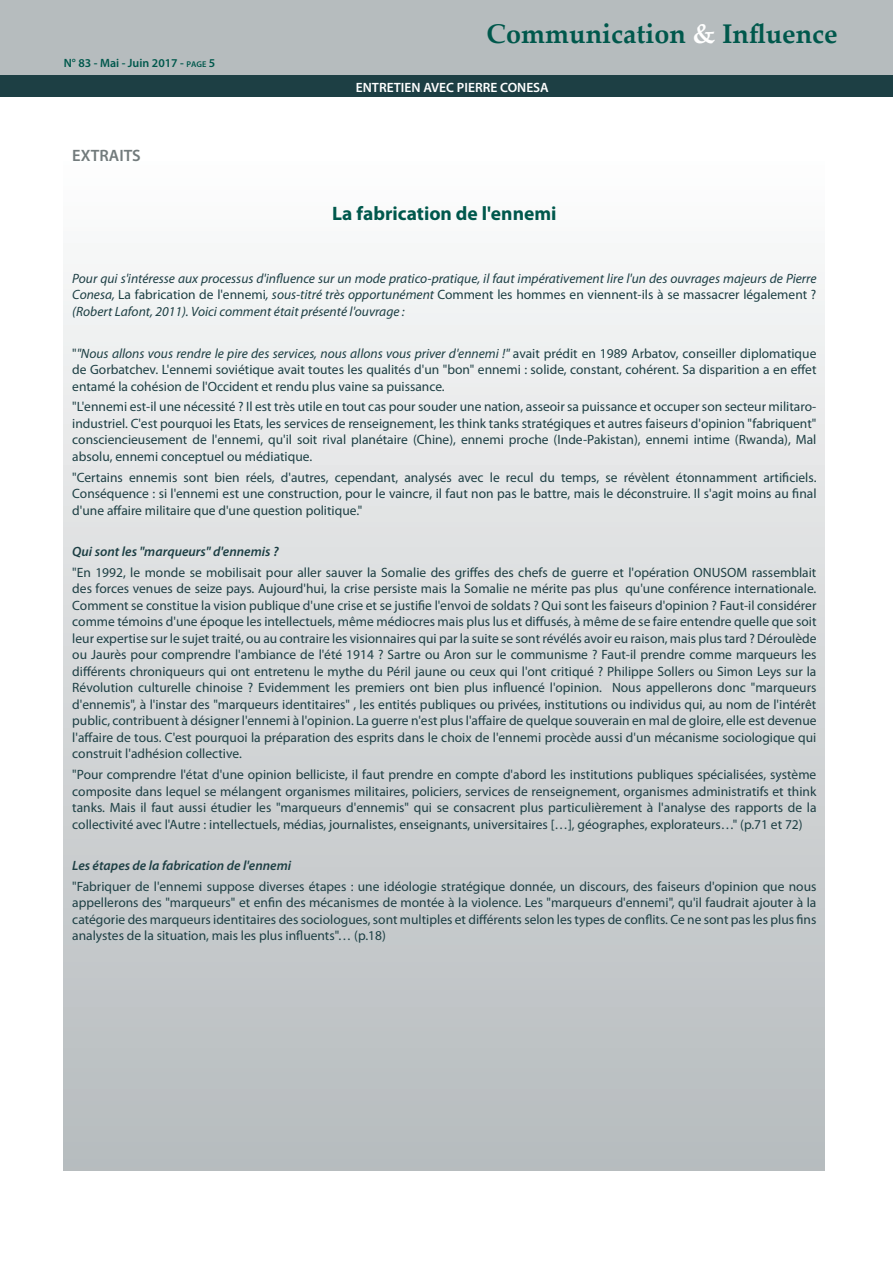
<style>
.page{position:relative;width:893px;height:1263px;background:#fff}
.page>*{position:absolute;margin:0;border:0;box-sizing:border-box;transform-origin:0 0}
.t1{font:700 27px "Palatino Linotype";color:#00584c}
.Titre_article_P1-4{font:700 19.5px "Myriad Pro";color:#00584c}
.Titre_colonnes{font:600 16.5px "Myriad Pro";color:#727b7c}
.Style_de_paragraphe{font:13.5px/16.5px "Myriad Pro";color:#1d3f44;text-align:justify}
.Style_de_paragraphe-2{font:italic 13.5px/16.5px "Myriad Pro";color:#1d3f44;text-align:justify}
.Style_de_paragraphe-3{font:italic 600 13.5px "Myriad Pro";color:#1d3f44}
.t2{font:600 13.5px "Myriad Pro";color:#fff}
.t3{font:600 12px "Myriad Pro";color:#00584c}
.s1{font-size:8.4px}
.s2{color:#fff}
.s3{font-style:normal}
.s4{font-style:italic}
</style>
<div class="page">
<div style="left:0;top:0;width:893px;height:74px;background:#b6bcbe"></div>
<div style="left:0;top:76px;width:893px;height:21px;background:#1d3f44"></div>
<div style="left:64px;top:123px;width:761px;height:1047px;background:linear-gradient(to bottom,#fff,#b4b9bc)"></div>
<p class="t3" style="left:64px;top:55px;width:153px">N° 83 - Mai - Juin 2017 - <span class="s1">page</span> 5</p>
<p class="Titre_colonnes" style="left:72px;top:145px;width:70px">EXTRAITS</p>
<p class="t1" style="left:487px;top:14px;width:353px">Communication <span class="s2">&amp;</span> Influence</p>
<p class="t2" style="left:356px;top:79px;width:195px">ENTRETIEN AVEC PIERRE CONESA</p>
<p class="Titre_article_P1-4" style="left:332px;top:201px;width:226px">La fabrication de l'ennemi</p>
<p class="Style_de_paragraphe-2" style="left:72px;top:270px;width:746px">Pour qui s'intéresse aux processus d'influence sur un mode pratico-pratique, il faut impérativement lire l'un des ouvrages majeurs de Pierre Conesa, <span class="s3">La fabrication de l'ennemi</span>, sous-titré très opportunément <span class="s3">Comment les hommes en viennent-ils à se massacrer légalement ? </span>(Robert Lafont, 2011). Voici comment était présenté l'ouvrage :</p>
<p class="Style_de_paragraphe" style="left:72px;top:344px;width:746px">"<span class="s4">"Nous allons vous rendre le pire des services, nous allons vous priver d'ennemi !"</span> avait prédit en 1989 Arbatov, conseiller diplomatique de Gorbatchev. L'ennemi soviétique avait toutes les qualités d'un "bon" ennemi : solide, constant, cohérent. Sa disparition a en effet entamé la cohésion de l'Occident et rendu plus vaine sa puissance.</p>
<p class="Style_de_paragraphe" style="left:72px;top:398px;width:746px">"L'ennemi est-il une nécessité ? Il est très utile en tout cas pour souder une nation, asseoir sa puissance et occuper son secteur militaro&shy;industriel. C'est pourquoi les Etats, les services de renseignement, les think tanks stratégiques et autres faiseurs d'opinion "fabriquent" consciencieusement de l'ennemi, qu'il soit rival planétaire (Chine), ennemi proche (Inde-Pakistan), ennemi intime (Rwanda), Mal absolu, ennemi conceptuel ou médiatique.</p>
<p class="Style_de_paragraphe" style="left:72px;top:468px;width:746px">"Certains ennemis sont bien réels, d'autres, cependant, analysés avec le recul du temps, se révèlent étonnamment artificiels.<br>Conséquence : si l'ennemi est une construction, pour le vaincre, il faut non pas le battre, mais le déconstruire. Il s'agit moins au final d'une affaire militaire que d'une question politique."</p>
<p class="Style_de_paragraphe-3" style="left:72px;top:543px;width:208px">Qui sont les "marqueurs" d'ennemis ?</p>
<p class="Style_de_paragraphe" style="left:72px;top:564px;width:746px">"En 1992, le monde se mobilisait pour aller sauver la Somalie des griffes des chefs de guerre et l'opération ONUSOM rassemblait des forces venues de seize pays. Aujourd'hui, la crise persiste mais la Somalie ne mérite pas plus qu'une conférence internationale.<br>Comment se constitue la vision publique d'une crise et se justifie l'envoi de soldats ? Qui sont les faiseurs d'opinion ? Faut-il considérer comme témoins d'une époque les intellectuels, même médiocres mais plus lus et diffusés, à même de se faire entendre quelle que soit leur expertise sur le sujet traité, ou au contraire les visionnaires qui par la suite se sont révélés avoir eu raison, mais plus tard ? Déroulède ou Jaurès pour comprendre l'ambiance de l'été 1914 ? Sartre ou Aron sur le communisme ? Faut-il prendre comme marqueurs les différents chroniqueurs qui ont entretenu le mythe du Péril jaune ou ceux qui l'ont critiqué ? Philippe Sollers ou Simon Leys sur la Révolution culturelle chinoise ? Evidemment les premiers ont bien plus influencé l'opinion. Nous appellerons donc "marqueurs d'ennemis", à l'instar des "marqueurs identitaires" , les entités publiques ou privées, institutions ou individus qui, au nom de l'intérêt public, contribuent à désigner l'ennemi à l'opinion. La guerre n'est plus l'affaire de quelque souverain en mal de gloire, elle est devenue l'affaire de tous. C'est pourquoi la préparation des esprits dans le choix de l'ennemi procède aussi d'un mécanisme sociologique qui construit l'adhésion collective.</p>
<p class="Style_de_paragraphe" style="left:72px;top:766px;width:746px">"Pour comprendre l'état d'une opinion belliciste, il faut prendre en compte d'abord les institutions publiques spécialisées, système composite dans lequel se mélangent organismes militaires, policiers, services de renseignement, organismes administratifs et think tanks. Mais il faut aussi étudier les "marqueurs d'ennemis" qui se consacrent plus particulièrement à l'analyse des rapports de la collectivité avec l'Autre : intellectuels, médias, journalistes, enseignants, universitaires […], géographes, explorateurs…" (p.71 et 72)</p>
<p class="Style_de_paragraphe-3" style="left:72px;top:857px;width:220px">Les étapes de la fabrication de l'ennemi</p>
<p class="Style_de_paragraphe" style="left:72px;top:878px;width:746px">"Fabriquer de l'ennemi suppose diverses étapes : une idéologie stratégique donnée, un discours, des faiseurs d'opinion que nous appellerons des "marqueurs" et enfin des mécanismes de montée à la violence. Les "marqueurs d'ennemi", qu'il faudrait ajouter à la catégorie des marqueurs identitaires des sociologues, sont multiples et différents selon les types de conflits. Ce ne sont pas les plus fins analystes de la situation, mais les plus influents"… (p.18)</p>
</div>
